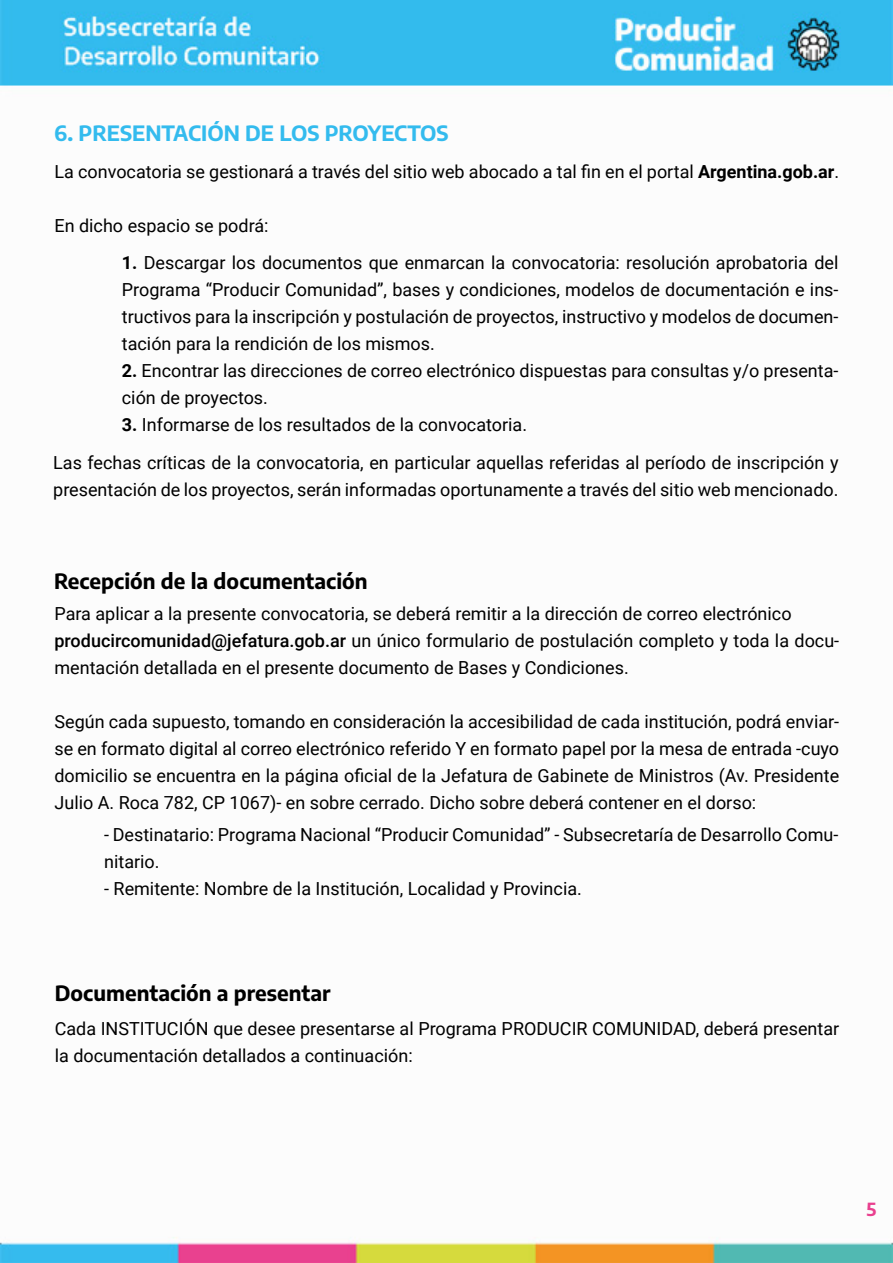
<style>
.page{position:relative;width:893px;height:1263px;background:#fff}
.page>*{position:absolute;margin:0;border:0;box-sizing:border-box;transform-origin:0 0}
.t1{font:100 condensed 21px "Encode Sans";color:#000}
.t2{font:100 condensed 21px "Encode Sans";color:#3be}
.t3{font:18px/27px "Roboto";color:#000}
.t4{font:100 condensed 18px "Encode Sans";color:#e9408f}
.s1{font-weight:700}
.s2{font-weight:500}
</style>
<div class="page">
<img style="left:1px;top:0;width:892px;height:1263px">
<p class="t2" style="left:54px;top:118px;width:396px">6. PRESENTACIÓN DE LOS PROYECTOS</p>
<p class="t3" style="left:54px;top:157px;width:786px">La convocatoria se gestionará a través del sitio web abocado a tal fin en el portal <span class="s1">Argentina.gob.ar</span>.</p>
<p class="t3" style="left:54px;top:211px;width:216px">En dicho espacio se podrá:</p>
<p class="t3" style="left:122px;top:249px;width:718px;text-align:justify"><span class="s1">1.</span> Descargar los documentos que enmarcan la convocatoria: resolución aprobatoria del Programa “Producir Comunidad”, bases y condiciones, modelos de documentación e ins&shy;tructivos para la inscripción y postulación de proyectos, instructivo y modelos de documen&shy;tación para la rendición de los mismos.</p>
<p class="t3" style="left:122px;top:357px;width:718px"><span class="s1">2.</span> Encontrar las direcciones de correo electrónico dispuestas para consultas y/o presenta&shy;ción de proyectos.</p>
<p class="t3" style="left:122px;top:411px;width:407px"><span class="s1">3.</span> Informarse de los resultados de la convocatoria.</p>
<p class="t3" style="left:53px;top:448px;width:787px">Las fechas críticas de la convocatoria, en particular aquellas referidas al período de inscripción y presentación de los proyectos, serán informadas oportunamente a través del sitio web mencionado.</p>
<p class="t1" style="left:54px;top:567px;width:315px">Recepción de la documentación</p>
<p class="t3" style="left:54px;top:599px;width:739px">Para aplicar a la presente convocatoria, se deberá remitir a la dirección de correo electrónico</p>
<p class="t3" style="left:54px;top:626px;width:786px"><span class="s2">producircomunidad@jefatura.gob.ar</span> un único formulario de postulación completo y toda la docu&shy;mentación detallada en el presente documento de Bases y Condiciones.</p>
<p class="t3" style="left:54px;top:707px;width:786px;text-align:justify">Según cada supuesto, tomando en consideración la accesibilidad de cada institución, podrá enviar&shy;se en formato digital al correo electrónico referido Y en formato papel por la mesa de entrada -cuyo domicilio se encuentra en la página oficial de la Jefatura de Gabinete de Ministros (Av. Presidente Julio A. Roca 782, CP 1067)- en sobre cerrado. Dicho sobre deberá contener en el dorso:</p>
<p class="t3" style="left:104px;top:821px;width:736px">- Destinatario: Programa Nacional “Producir Comunidad” - Subsecretaría de Desarrollo Comu&shy;nitario.</p>
<p class="t3" style="left:104px;top:875px;width:479px">- Remitente: Nombre de la Institución, Localidad y Provincia.</p>
<p class="t1" style="left:55px;top:979px;width:277px">Documentación a presentar</p>
<p class="t3" style="left:55px;top:1014px;width:786px">Cada INSTITUCIÓN que desee presentarse al Programa PRODUCIR COMUNIDAD, deberá presentar la documentación detallados a continuación:</p>
<p class="t4" style="left:867px;top:1197px;width:11px">5</p>
</div>
